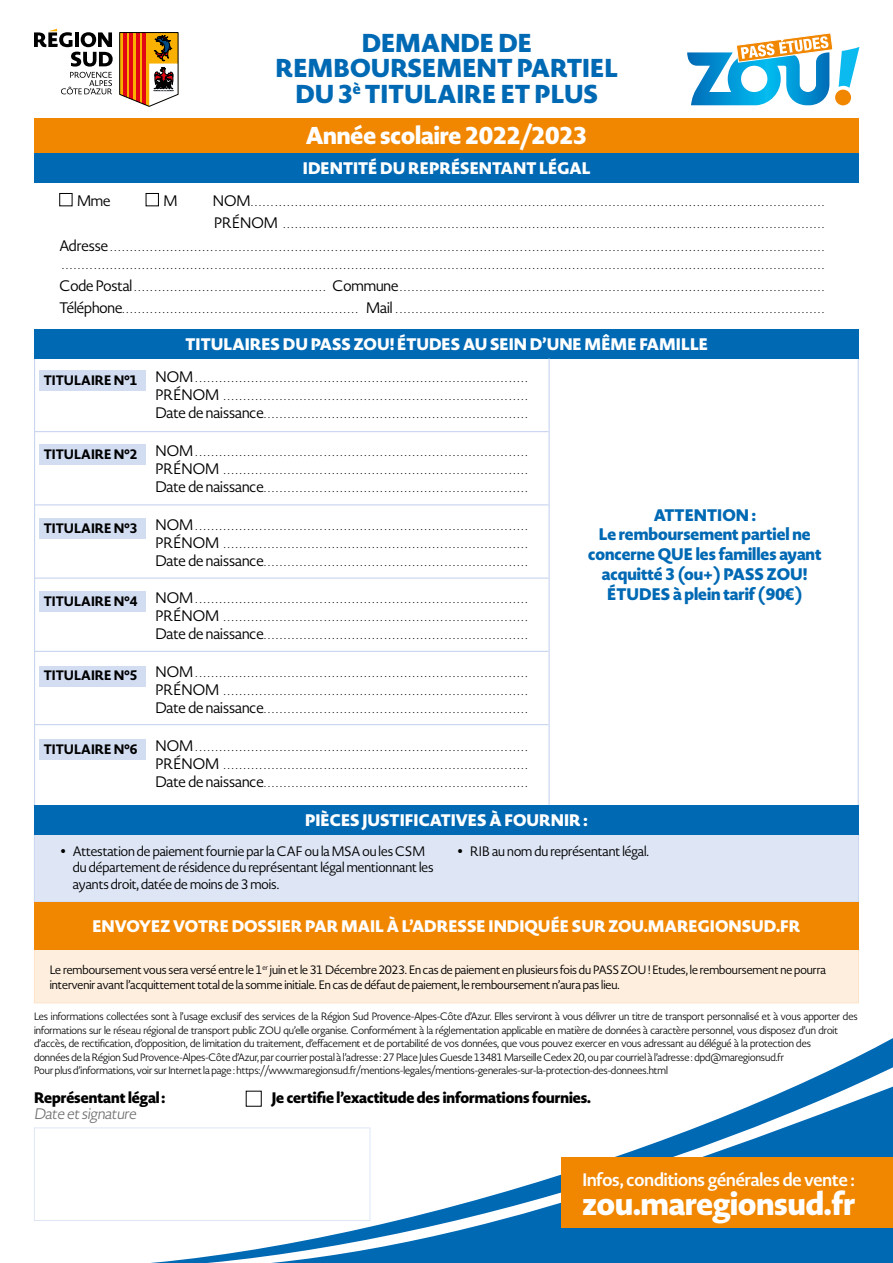
<style>
.page{position:relative;width:893px;height:1263px;background:#fff}
.page>*{position:absolute;margin:0;border:0;box-sizing:border-box;transform-origin:0 0}
.t1{font:900 31.2px "Novel Display";color:#fff}
.t2{font:900 25.5px/25.5px "Novel Display";color:#0069b4;text-align:center}
.t3{font:900 24px "Novel Display";color:#fff}
.t4{font:700 17.85px "Novel Display";color:#fff}
.t5{font:900 16.5px "Novel Display";color:#fff}
.t6{font:900 16.5px/19.8px "Novel Display";color:#0069b4;text-align:center}
.t7{font:900 15px "Novel Display";color:#000}
.t8{font:300 15px "Novel Display";color:#706f6f}
.t9{font:15px "Novel Display";color:#000}
.t10{font:13.5px/16.5px "Novel Display";color:#000}
.t11{font:800 13.5px "Novel Display";color:#000}
.t12{font:12px/15px "Novel Display";color:#000}
.t13{font:10.5px/18px "Novel Display";color:#000;text-align:justify}
.t14{font:300 10.5px/13.5px "Novel Display";color:#000}
.s1{font-size:15px}
</style>
<div class="page">
<hr style="left:34px;top:344px;width:1px;height:482px;background:#c8d5ef">
<hr style="left:858px;top:344px;width:1px;height:482px;background:#c8d5ef">
<div style="left:34px;top:821px;width:825px;height:81px;background:#dee6f6;border:1px solid #c8d5ef"></div>
<div style="left:34px;top:921px;width:825px;height:82px;background:#feeede;border:1px solid #fee3c7"></div>
<div style="left:34px;top:119px;width:825px;height:34px;background:#f18700"></div>
<div style="left:60px;top:193px;width:12px;height:13px;border:1px solid #000"></div>
<div style="left:146px;top:193px;width:13px;height:13px;border:1px solid #000"></div>
<div style="left:34px;top:153px;width:825px;height:30px;background:#0069b4"></div>
<div style="left:34px;top:329px;width:825px;height:29px;background:#0069b4"></div>
<div style="left:34px;top:805px;width:825px;height:30px;background:#0069b4"></div>
<div style="left:34px;top:902px;width:825px;height:47px;background:#f18700"></div>
<div style="left:40px;top:370px;width:106px;height:21px;background:#d3ddf2"></div>
<div style="left:40px;top:445px;width:106px;height:20px;background:#d3ddf2"></div>
<div style="left:40px;top:518px;width:106px;height:20px;background:#d3ddf2"></div>
<div style="left:40px;top:591px;width:106px;height:21px;background:#d3ddf2"></div>
<div style="left:40px;top:666px;width:106px;height:20px;background:#d3ddf2"></div>
<div style="left:40px;top:739px;width:106px;height:21px;background:#d3ddf2"></div>
<svg style="left:687px;top:33px;width:172px;height:72px"></svg>
<svg style="left:119px;top:32px;width:59px;height:75px"></svg>
<svg style="left:34px;top:29px;width:79px;height:65px"></svg>
<svg style="left:34px;top:1038px;width:859px;height:225px"></svg>
<div style="left:562px;top:1157px;width:331px;height:70px;background:#f18700"></div>
<hr style="left:34px;top:431px;width:515px;height:1px;background:#c8d5ef">
<hr style="left:549px;top:358px;width:1px;height:447px;background:#c8d5ef">
<hr style="left:34px;top:504px;width:515px;height:1px;background:#c8d5ef">
<hr style="left:34px;top:577px;width:515px;height:2px;background:#c8d5ef">
<hr style="left:34px;top:651px;width:515px;height:1px;background:#c8d5ef">
<hr style="left:34px;top:724px;width:515px;height:1px;background:#c8d5ef">
<h2 class="t2" style="left:275px;top:30px;width:344px">DEMANDE DE<br>REMBOURSEMENT PARTIEL<br>DU 3<sup>è</sup> TITULAIRE ET PLUS</h2>
<h3 class="t3" style="left:306px;top:119px;width:283px">Année scolaire 2022/2023</h3>
<h3 class="t5" style="left:303px;top:157px;width:289px">IDENTITÉ DU REPRÉSENTANT LÉGAL</h3>
<p class="t13" style="left:60px;top:192px;width:766px;line-height:22.2px;text-align:right"><span class="s1">NOM</span>...............................................................................................................................................<br><span class="s1">PRÉNOM</span> .......................................................................................................................................<br><span class="s1">Adresse</span>..................................................................................................................................................................................</p>
<p class="t13" style="left:60px;top:254px;width:766px;line-height:22.2px">..............................................................................................................................................................................................<br><span class="s1">Code Postal</span>................................................ <span class="s1">Commune</span>..........................................................................................................<br><span class="s1">Téléphone</span>........................................................... <span class="s1">Mail</span> ...........................................................................................................</p>
<h3 class="t9" style="left:77px;top:192px;width:35px">Mme</h3>
<h3 class="t9" style="left:163px;top:192px;width:16px">M</h3>
<p class="t11" style="left:44px;top:371px;width:95px">TITULAIRE N°1</p>
<p class="t11" style="left:44px;top:446px;width:95px">TITULAIRE N°2</p>
<p class="t11" style="left:44px;top:519px;width:95px">TITULAIRE N°3</p>
<p class="t11" style="left:44px;top:592px;width:95px">TITULAIRE N°4</p>
<p class="t11" style="left:44px;top:667px;width:95px">TITULAIRE N°5</p>
<p class="t11" style="left:44px;top:741px;width:95px">TITULAIRE N°6</p>
<h3 class="t5" style="left:186px;top:333px;width:524px">TITULAIRES DU PASS ZOU! ÉTUDES AU SEIN D’UNE MÊME FAMILLE</h3>
<p class="t13" style="left:155px;top:370px;width:373px"><span class="s1">NOM</span>...................................................................................<br><span class="s1">PRÉNOM</span> ............................................................................<br><span class="s1">Date de naissance</span>..................................................................</p>
<p class="t13" style="left:155px;top:444px;width:373px"><span class="s1">NOM</span>...................................................................................<br><span class="s1">PRÉNOM</span> ............................................................................<br><span class="s1">Date de naissance</span>..................................................................</p>
<p class="t13" style="left:155px;top:517px;width:373px"><span class="s1">NOM</span>...................................................................................<br><span class="s1">PRÉNOM</span> ............................................................................<br><span class="s1">Date de naissance</span>..................................................................</p>
<p class="t13" style="left:155px;top:591px;width:373px"><span class="s1">NOM</span>...................................................................................<br><span class="s1">PRÉNOM</span> ............................................................................<br><span class="s1">Date de naissance</span>..................................................................</p>
<p class="t13" style="left:155px;top:665px;width:373px"><span class="s1">NOM</span>...................................................................................<br><span class="s1">PRÉNOM</span> ............................................................................<br><span class="s1">Date de naissance</span>..................................................................</p>
<p class="t13" style="left:155px;top:738px;width:373px"><span class="s1">NOM</span>...................................................................................<br><span class="s1">PRÉNOM</span> ............................................................................<br><span class="s1">Date de naissance</span>..................................................................</p>
<h3 class="t6" style="left:588px;top:505px;width:235px">ATTENTION :<br>Le remboursement partiel ne concerne QUE les familles ayant acquitté 3 (ou+) PASS ZOU!<br>ÉTUDES à plein tarif (90€)</h3>
<h3 class="t5" style="left:305px;top:809px;width:284px">PIÈCES JUSTIFICATIVES À FOURNIR :</h3>
<p class="t10" style="left:73px;top:843px;width:362px">Attestation de paiement fournie par la CAF ou la MSA ou les CSM du département de résidence du représentant légal mentionnant les ayants droit, datée de moins de 3 mois.</p>
<p class="t10" style="left:470px;top:843px;width:180px">RIB au nom du représentant légal.</p>
<h3 class="t5" style="left:92px;top:915px;width:710px">ENVOYEZ VOTRE DOSSIER PAR MAIL À L’ADRESSE INDIQUÉE SUR ZOU.MAREGIONSUD.FR</h3>
<p class="t12" style="left:50px;top:963px;width:778px">Le remboursement vous sera versé entre le 1<sup>er</sup> juin et le 31 Décembre 2023. En cas de paiement en plusieurs fois du PASS ZOU ! Etudes, le remboursement ne pourra intervenir avant l’acquittement total de la somme initiale. En cas de défaut de paiement, le remboursement n’aura pas lieu.</p>
<p class="t14" style="left:34px;top:1010px;width:825px">Les informations collectées sont à l’usage exclusif des services de la Région Sud Provence-Alpes-Côte d’Azur. Elles serviront à vous délivrer un titre de transport personnalisé et à vous apporter des informations sur le réseau régional de transport public ZOU qu’elle organise. Conformément à la réglementation applicable en matière de données à caractère personnel, vous disposez d’un droit d’accès, de rectification, d’opposition, de limitation du traitement, d’effacement et de portabilité de vos données, que vous pouvez exercer en vous adressant au délégué à la protection des<br>données de la Région Sud Provence-Alpes-Côte d’Azur, par courrier postal à l’adresse : 27 Place Jules Guesde 13481 Marseille Cedex 20, ou par courriel à l’adresse : dpd@maregionsud.fr<br>Pour plus d’informations, voir sur Internet la page : https://www.maregionsud.fr/mentions-legales/mentions-generales-sur-la-protection-des-donnees.html</p>
<h3 class="t7" style="left:272px;top:1088px;width:321px">Je certifie l’exactitude des informations fournies.</h3>
<h3 class="t7" style="left:34px;top:1087px;width:133px">Représentant légal :</h3>
<h3 class="t8" style="left:34px;top:1104px;width:106px">Date et signature</h3>
<h3 class="t4" style="left:583px;top:1169px;width:273px">Infos, conditions générales de vente :</h3>
<h1 class="t1" style="left:583px;top:1183px;width:274px">zou.maregionsud.fr</h1>
</div>
